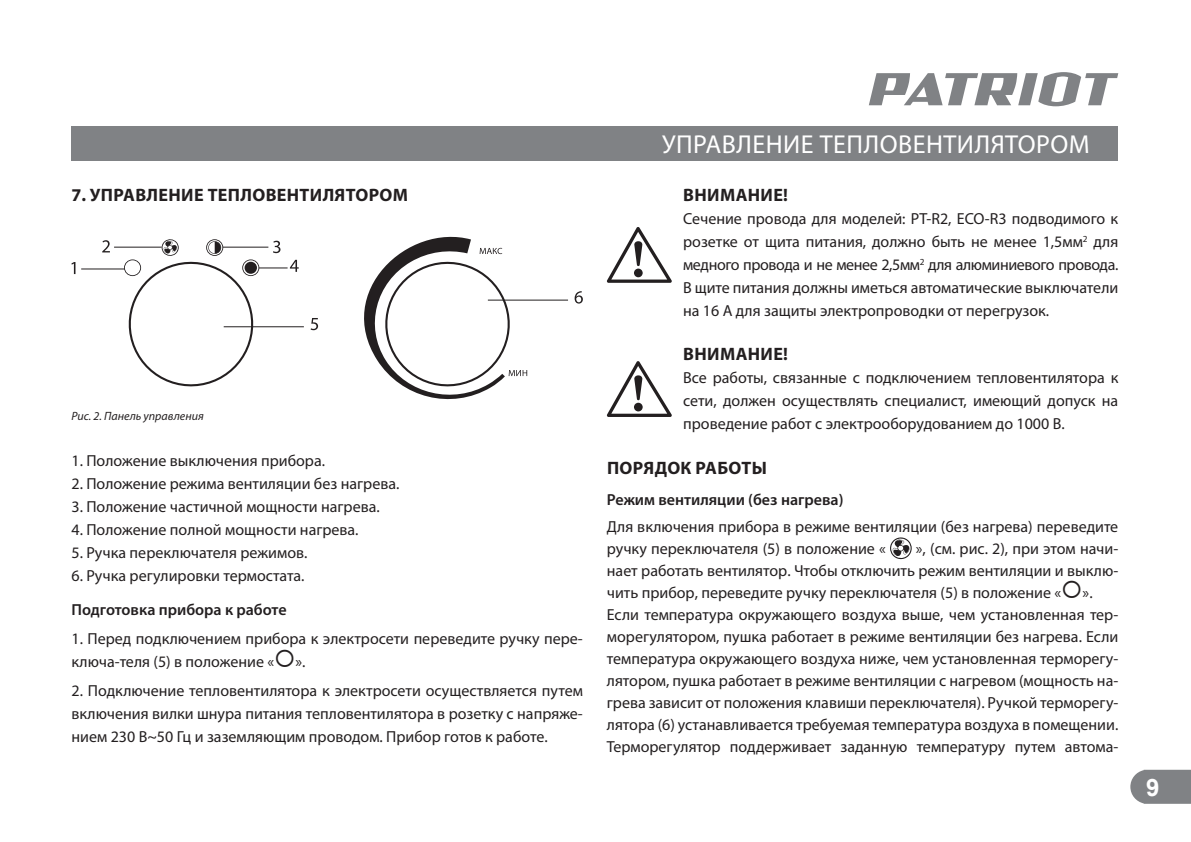
<style>
.page{position:relative;width:1191px;height:842px;background:#fff}
.page>*{position:absolute;margin:0;border:0;box-sizing:border-box;transform-origin:0 0}
.t1{font:26px "Myriad Pro";letter-spacing:.02em;color:#fff}
.t2{font:700 24px "Arial";color:#fff}
.t3{font:700 18px "Myriad Pro";letter-spacing:.02em;color:#231f20}
.t4{font:16px/22px "Myriad Pro";color:#231f20}
.t5{font:600 16px "Myriad Pro";color:#231f20}
.t6{font:italic 12px "Myriad Pro";color:#231f20}
</style>
<div class="page">
<div style="left:71px;top:126px;width:1047px;height:34px;background:#808285"></div>
<svg style="left:1130px;top:769px;width:61px;height:34px;background:#8a8c8f"></svg>
<svg style="left:869px;top:72px;width:249px;height:34px"></svg>
<svg style="left:890px;top:537px;width:21px;height:22px"></svg>
<svg style="left:71px;top:262px;width:4px;height:12px"></svg>
<svg style="left:102px;top:240px;width:8px;height:12px"></svg>
<svg style="left:273px;top:241px;width:7px;height:12px"></svg>
<svg style="left:574px;top:291px;width:9px;height:12px"></svg>
<svg style="left:128px;top:261px;width:191px;height:126px"></svg>
<hr style="left:114px;top:247px;width:48px;height:1px;background:#231f20">
<hr style="left:223px;top:247px;width:45px;height:1px;background:#231f20">
<hr style="left:81px;top:268px;width:44px;height:1px;background:#231f20">
<hr style="left:488px;top:300px;width:80px;height:1px;background:#231f20">
<hr style="left:224px;top:326px;width:80px;height:1px;background:#231f20">
<svg style="left:162px;top:239px;width:17px;height:17px"></svg>
<svg style="left:242px;top:259px;width:57px;height:17px"></svg>
<svg style="left:206px;top:239px;width:17px;height:17px"></svg>
<svg style="left:124px;top:259px;width:17px;height:17px"></svg>
<svg style="left:364px;top:236px;width:163px;height:164px"></svg>
<svg style="left:606px;top:227px;width:66px;height:56px"></svg>
<svg style="left:606px;top:361px;width:66px;height:56px"></svg>
<p class="t3" style="left:71px;top:185px;width:338px">7. УПРАВЛЕНИЕ ТЕПЛОВЕНТИЛЯТОРОМ</p>
<p class="t6" style="left:71px;top:409px;width:134px">Рис. 2. Панель управления</p>
<p class="t4" style="left:71px;top:449px;width:255px">1. Положение выключения прибора.</p>
<p class="t4" style="left:71px;top:472px;width:329px">2. Положение режима вентиляции без нагрева.</p>
<p class="t4" style="left:71px;top:495px;width:310px">3. Положение частичной мощности нагрева.</p>
<p class="t4" style="left:71px;top:518px;width:289px">4. Положение полной мощности нагрева.</p>
<p class="t4" style="left:71px;top:541px;width:237px">5. Ручка переключателя режимов.</p>
<p class="t4" style="left:71px;top:564px;width:235px">6. Ручка регулировки термостата.</p>
<p class="t5" style="left:71px;top:599px;width:217px">Подготовка прибора к работе</p>
<p class="t4" style="left:71px;top:626px;width:513px;line-height:23px">1. Перед подключением прибора к электросети переведите ручку пере&shy;ключа-теля (5) в положение «○».</p>
<p class="t4" style="left:71px;top:678px;width:513px;line-height:23px;text-align:justify">2. Подключение тепловентилятора к электросети осуществляется путем включения вилки шнура питания тепловентилятора в розетку с напряже&shy;нием 230 В~50 Гц и заземляющим проводом. Прибор готов к работе.</p>
<h1 class="t1" style="left:662px;top:128px;width:429px">УПРАВЛЕНИЕ ТЕПЛОВЕНТИЛЯТОРОМ</h1>
<p class="t3" style="left:683px;top:185px;width:106px">ВНИМАНИЕ!</p>
<p class="t4" style="left:683px;top:207px;width:437px;line-height:23px;text-align:justify">Сечение провода для моделей: PT-R2, ECO-R3 подводимого к розетке от щита питания, должно быть не менее 1,5мм<sup>2</sup> для медного провода и не менее 2,5мм<sup>2</sup> для алюминиевого провода.<br>В щите питания должны иметься автоматические выключатели на 16 А для защиты электропроводки от перегрузок.</p>
<p class="t3" style="left:683px;top:344px;width:106px">ВНИМАНИЕ!</p>
<p class="t4" style="left:683px;top:366px;width:437px;line-height:23px;text-align:justify">Все работы, связанные с подключением тепловентилятора к сети, должен осуществлять специалист, имеющий допуск на проведение работ с электрооборудованием до 1000 В.</p>
<p class="t3" style="left:607px;top:458px;width:162px">ПОРЯДОК РАБОТЫ</p>
<p class="t5" style="left:607px;top:489px;width:238px">Режим вентиляции (без нагрева)</p>
<p class="t4" style="left:607px;top:515px;width:513px">Для включения прибора в режиме вентиляции (без нагрева) переведите ручку переключателя (5) в положение «</p>
<p class="t4" style="left:607px;top:537px;width:513px;text-indent:309px">», (см. рис. 2), при этом начи&shy;нает работать вентилятор. Чтобы отключить режим вентиляции и выклю&shy;чить прибор, переведите ручку переключателя (5) в положение «○».<br>Если температура окружающего воздуха выше, чем установленная тер&shy;морегулятором, пушка работает в режиме вентиляции без нагрева. Если температура окружающего воздуха ниже, чем установленная терморегу&shy;лятором, пушка работает в режиме вентиляции с нагревом (мощность на&shy;грева зависит от положения клавиши переключателя). Ручкой терморегу&shy;лятора (6) устанавливается требуемая температура воздуха в помещении.<br>Терморегулятор поддерживает заданную температуру путем автома-</p>
<h2 class="t2" style="left:1146px;top:770px;width:15px">9</h2>
</div>
